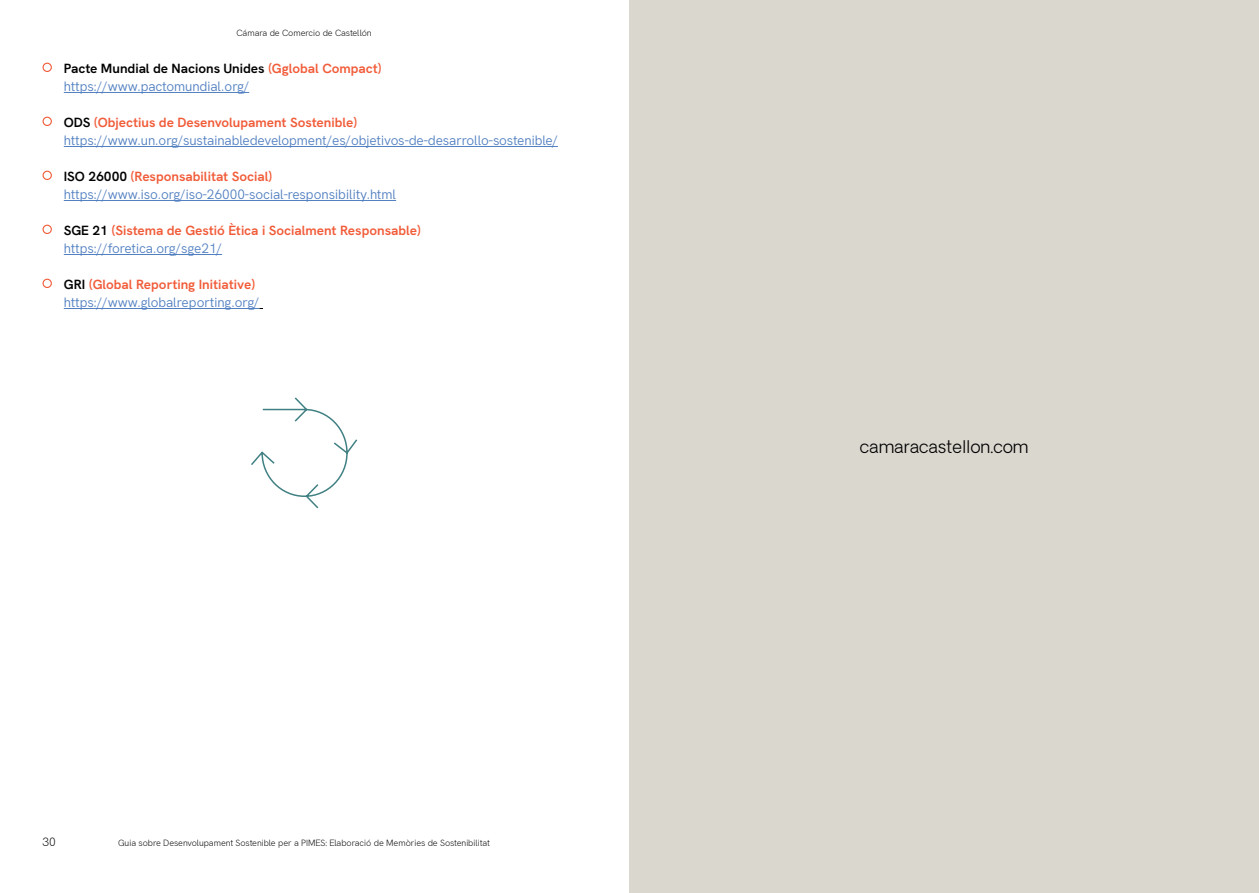
<style>
.page{position:relative;width:1259px;height:893px;background:#fff}
.page>*{position:absolute;margin:0;border:0;box-sizing:border-box;transform-origin:0 0}
.t1{font:300 17.1px "Oakes Grotesk";letter-spacing:.01em;color:#000}
.t2{font:13.5px/18px "Hanken Grotesk";color:#5280c1}
.t3{font:700 13.5px/18px "Hanken Grotesk";color:#f15b38}
.t4{font:700 13.5px "Hanken Grotesk";color:#000}
.t5{font:300 12px "Hanken Grotesk";color:#000}
.t6{font:300 9px "Hanken Grotesk";letter-spacing:-.01em;color:#000}
.s1{font-weight:700;color:#000}
.s2{font-weight:700;color:#f15b38}
.s3{color:#000}
.s4{font-weight:400;color:#5280c1}
</style>
<div class="page">
<div style="left:629px;top:0;width:630px;height:893px;background:#dad7cf"></div>
<hr style="left:64px;top:92px;width:185px;height:1px;background:#5280c1">
<hr style="left:64px;top:146px;width:494px;height:1px;background:#5280c1">
<hr style="left:64px;top:200px;width:332px;height:1px;background:#5280c1">
<hr style="left:64px;top:254px;width:158px;height:1px;background:#5280c1">
<hr style="left:64px;top:308px;width:195px;height:1px;background:#5280c1">
<div style="left:43px;top:63px;width:9px;height:9px;border:1px solid #f15b38;border-radius:50%"></div>
<div style="left:43px;top:117px;width:9px;height:9px;border:1px solid #f15b38;border-radius:50%"></div>
<div style="left:43px;top:171px;width:9px;height:9px;border:1px solid #f15b38;border-radius:50%"></div>
<div style="left:43px;top:225px;width:9px;height:9px;border:1px solid #f15b38;border-radius:50%"></div>
<div style="left:43px;top:279px;width:9px;height:9px;border:1px solid #f15b38;border-radius:50%"></div>
<svg style="left:251px;top:397px;width:107px;height:112px"></svg>
<p class="t6" style="left:236px;top:26px;width:137px">Cámara de Comercio de Castellón</p>
<p class="t2" style="left:64px;top:58px;width:319px"><span class="s1">Pacte Mundial de Nacions Unides</span> <span class="s2">(Gglobal Compact) </span>https://www.pactomundial.org/</p>
<p class="t2" style="left:64px;top:112px;width:495px"><span class="s1">ODS</span> <span class="s2">(Objectius de Desenvolupament Sostenible) </span>https://www.un.org/sustainabledevelopment/es/objetivos-de-desarrollo-sostenible/</p>
<p class="t4" style="left:64px;top:166px;width:8px">ISO</p>
<p class="t2" style="left:64px;top:166px;width:334px;text-indent:25px"><span class="s1">26000</span> <span class="s2">(Responsabilitat Social) </span>https://www.iso.org/iso-26000-social-responsibility.html</p>
<p class="t3" style="left:64px;top:220px;width:359px"><span class="s3">SGE 21</span> (Sistema de Gestió Ètica i Socialment Responsable) <span class="s4">https://foretica.org/sge21/</span></p>
<p class="t2" style="left:64px;top:274px;width:197px"><span class="s1">GRI</span> <span class="s2">(Global Reporting Initiative) </span>https://www.globalreporting.org/</p>
<p class="t5" style="left:43px;top:833px;width:15px">30</p>
<p class="t6" style="left:118px;top:836px;width:373px">Guia sobre Desenvolupament Sostenible per a PIMES: Elaboració de Memòries de Sostenibilitat</p>
<p class="t1" style="left:860px;top:436px;width:170px">camaracastellon.com</p>
</div>
